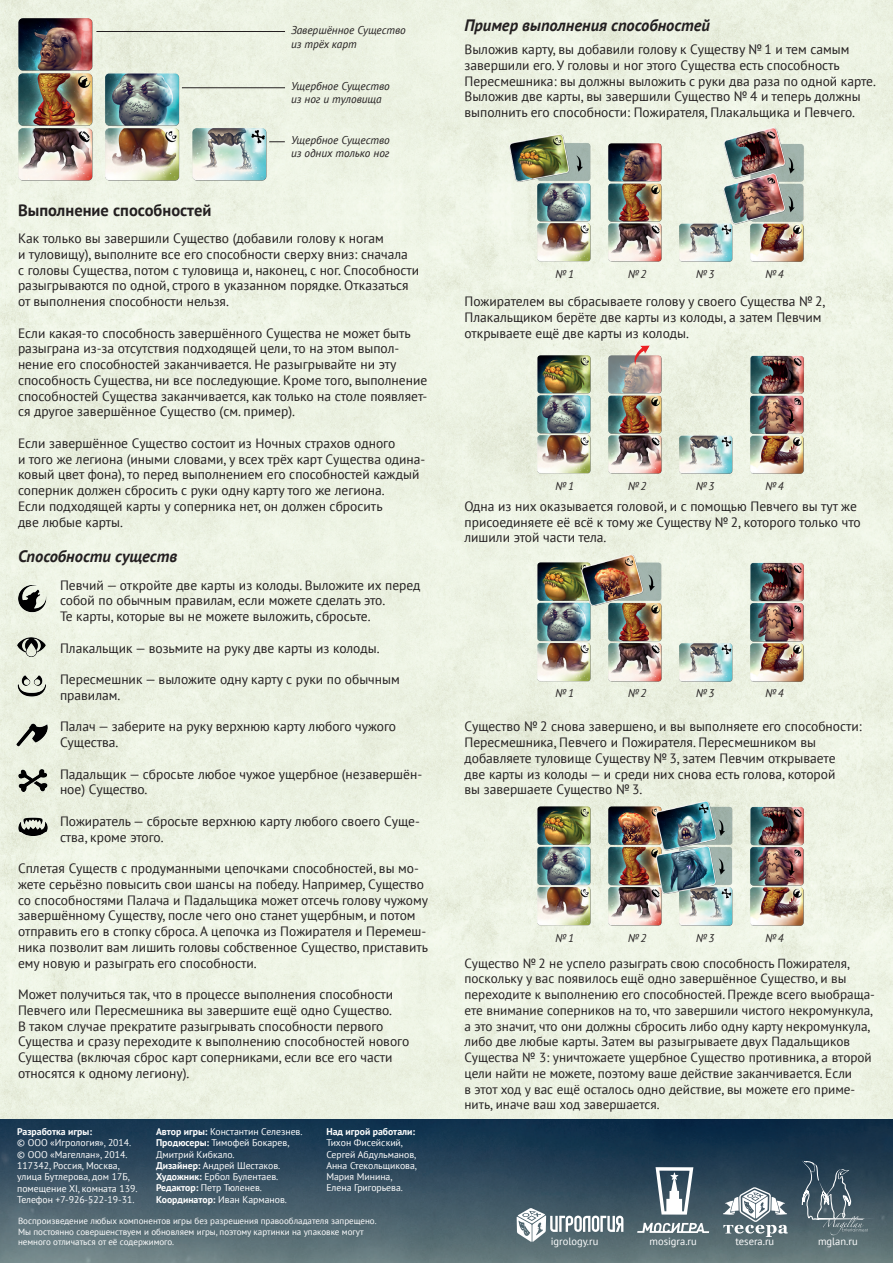
<style>
.page{position:relative;width:893px;height:1263px;background:#fff}
.page>*{position:absolute;margin:0;border:0;box-sizing:border-box;transform-origin:0 0}
.t1{font:italic 700 16.5px "PT Sans";color:#231f20}
.t2{font:700 16.5px "PT Sans";color:#231f20}
.t3{font:13.5px/15.8px "PT Sans";color:#231f20}
.t4{font:13.2px/15.8px "PT Sans";color:#231f20}
.t5{font:italic 11.25px/13.5px "PT Sans";color:#231f20}
.t6{font:10.5px "PT Sans";color:#fff}
.t7{font:9.75px/11.2px "PT Sans";color:#fff}
.t8{font:700 9.75px "PT Sans";color:#fff}
.t9{font:9px/10.5px "PT Sans";color:#fff}
.s1{font-weight:700}
</style>
<div class="page">
<div style="left:0;top:0;width:893px;height:1119px;background:#edf3e4"></div>
<img style="left:105px;top:18px;width:74px;height:163px">
<img style="left:18px;top:18px;width:74px;height:163px">
<img style="left:192px;top:18px;width:74px;height:163px">
<hr style="left:96px;top:31px;width:189px;height:1px;background:#231f20">
<hr style="left:182px;top:87px;width:103px;height:1px;background:#231f20">
<svg style="left:269px;top:141px;width:16px;height:1px"></svg>
<img style="left:510px;top:127px;width:294px;height:135px">
<img style="left:510px;top:339px;width:294px;height:135px">
<img style="left:510px;top:546px;width:294px;height:135px">
<img style="left:510px;top:791px;width:294px;height:134px">
<img style="left:0;top:1119px;width:893px;height:144px">
<svg style="left:517px;top:1208px;width:106px;height:34px"></svg>
<svg style="left:637px;top:1222px;width:72px;height:11px"></svg>
<svg style="left:655px;top:1167px;width:38px;height:47px"></svg>
<svg style="left:723px;top:1187px;width:65px;height:50px"></svg>
<svg style="left:801px;top:1160px;width:73px;height:75px;background:#4b606c"></svg>
<img style="left:17px;top:585px;width:30px;height:250px">
<p class="t5" style="left:291px;top:23px;width:116px">Завершённое Существо из трёх карт</p>
<p class="t5" style="left:291px;top:79px;width:100px">Ущербное Существо из ног и туловища</p>
<p class="t5" style="left:291px;top:133px;width:100px">Ущербное Существо из одних только ног</p>
<p class="t2" style="left:18px;top:199px;width:195px">Выполнение способностей</p>
<p class="t3" style="left:18px;top:230px;width:403px">Как только вы завершили Существо (добавили голову к ногам<br>и туловищу), выполните все его способности сверху вниз: сначала<br>с головы Существа, потом с туловища и, наконец, с ног. Способности разыгрываются по одной, строго в указанном порядке. Отказаться от выполнения способности нельзя.</p>
<p class="t3" style="left:18px;top:325px;width:411px">Если какая-то способность завершённого Существа не может быть разыграна из-за отсутствия подходящей цели, то на этом выпол&shy;нение его способностей заканчивается. Не разыгрывайте ни эту способность Существа, ни все последующие. Кроме того, выполнение способностей Существа заканчивается, как только на столе появляет&shy;ся другое завершённое Существо (см. пример).</p>
<p class="t3" style="left:18px;top:435px;width:409px">Если завершённое Существо состоит из Ночных страхов одного<br>и того же легиона (иными словами, у всех трёх карт Существа одина&shy;ковый цвет фона), то перед выполнением его способностей каждый соперник должен сбросить с руки одну карту того же легиона.<br>Если подходящей карты у соперника нет, он должен сбросить<br>две любые карты.</p>
<p class="t1" style="left:18px;top:545px;width:161px">Способности существ</p>
<p class="t3" style="left:60px;top:577px;width:362px">Певчий — откройте две карты из колоды. Выложите их перед собой по обычным правилам, если можете сделать это.<br>Те карты, которые вы не можете выложить, сбросьте.</p>
<p class="t3" style="left:60px;top:640px;width:321px">Плакальщик — возьмите на руку две карты из колоды.</p>
<p class="t3" style="left:60px;top:671px;width:341px">Пересмешник — выложите одну карту с руки по обычным правилам.</p>
<p class="t3" style="left:60px;top:718px;width:338px">Палач — заберите на руку верхнюю карту любого чужого<br>Существа.</p>
<p class="t3" style="left:60px;top:766px;width:364px">Падальщик — сбросьте любое чужое ущербное (незавершён&shy;ное) Существо.</p>
<p class="t3" style="left:60px;top:813px;width:361px">Пожиратель — сбросьте верхнюю карту любого своего Суще&shy;ства, кроме этого.</p>
<p class="t3" style="left:18px;top:860px;width:412px">Сплетая Существ с продуманными цепочками способностей, вы мо&shy;жете серьёзно повысить свои шансы на победу. Например, Существо со способностями Палача и Падальщика может отсечь голову чужому завершённому Существу, после чего оно станет ущербным, и потом отправить его в стопку сброса. А цепочка из Пожирателя и Перемеш&shy;ника позволит вам лишить головы собственное Существо, приставить ему новую и разыграть его способности.</p>
<p class="t3" style="left:18px;top:986px;width:393px">Может получиться так, что в процессе выполнения способности Певчего или Пересмешника вы завершите ещё одно Существо.<br>В таком случае прекратите разыгрывать способности первого Существа и сразу переходите к выполнению способностей нового Существа (включая сброс карт соперниками, если все его части относятся к одному легиону).</p>
<p class="t7" style="left:156px;top:1126px;width:148px"><span class="s1">Автор игры:</span> Константин Селезнев.<br><span class="s1">Продюсеры:</span> Тимофей Бокарев,<br>Дмитрий Кибкало.<br><span class="s1">Дизайнер:</span> Андрей Шестаков.<br><span class="s1">Художник:</span> Ербол Булентаев.<br><span class="s1">Редактор:</span> Петр Тюленев.<br><span class="s1">Координатор:</span> Иван Карманов.</p>
<p class="t8" style="left:326px;top:1125px;width:90px">Над игрой работали:</p>
<p class="t8" style="left:17px;top:1125px;width:76px">Разработка игры:</p>
<p class="t7" style="left:17px;top:1137px;width:122px">© ООО «Игрология», 2014. © ООО «Магеллан», 2014.<br>117342, Россия, Москва, улица Бутлерова, дом 17Б, помещение XI, комната 139.<br>Телефон +7-926-522-19-31.</p>
<p class="t9" style="left:18px;top:1216px;width:360px">Воспроизведение любых компонентов игры без разрешения правообладателя запрещено.<br>Мы постоянно совершенствуем и обновляем игры, поэтому картинки на упаковке могут немного отличаться от её содержимого.</p>
<p class="t7" style="left:326px;top:1137px;width:92px">Тихон Фисейский,<br>Сергей Абдульманов,<br>Анна Стекольщикова,<br>Мария Минина,<br>Елена Григорьева.</p>
<p class="t1" style="left:464px;top:14px;width:247px">Пример выполнения способностей</p>
<p class="t3" style="left:464px;top:41px;width:413px">Выложив карту, вы добавили голову к Существу № 1 и тем самым завершили его. У головы и ног этого Существа есть способность Пересмешника: вы должны выложить с руки два раза по одной карте.<br>Выложив две карты, вы завершили Существо № 4 и теперь должны выполнить его способности: Пожирателя, Плакальщика и Певчего.</p>
<p class="t5" style="left:556px;top:267px;width:20px">№1</p>
<p class="t5" style="left:628px;top:267px;width:20px">№2</p>
<p class="t5" style="left:696px;top:267px;width:20px">№3</p>
<p class="t5" style="left:766px;top:267px;width:20px">№4</p>
<p class="t3" style="left:464px;top:293px;width:363px">Пожирателем вы сбрасываете голову у своего Существа № 2,<br>Плакальщиком берёте две карты из колоды, а затем Певчим открываете ещё две карты из колоды.</p>
<p class="t5" style="left:556px;top:479px;width:20px">№1</p>
<p class="t5" style="left:628px;top:479px;width:20px">№2</p>
<p class="t5" style="left:696px;top:479px;width:20px">№3</p>
<p class="t5" style="left:766px;top:479px;width:20px">№4</p>
<p class="t3" style="left:464px;top:498px;width:398px">Одна из них оказывается головой, и с помощью Певчего вы тут же присоединяете её всё к тому же Существу № 2, которого только что лишили этой части тела.</p>
<p class="t5" style="left:556px;top:686px;width:20px">№1</p>
<p class="t5" style="left:628px;top:686px;width:20px">№2</p>
<p class="t5" style="left:696px;top:686px;width:20px">№3</p>
<p class="t5" style="left:766px;top:686px;width:20px">№4</p>
<p class="t3" style="left:464px;top:718px;width:399px">Существо № 2 снова завершено, и вы выполняете его способности:<br>Пересмешника, Певчего и Пожирателя. Пересмешником вы добавляете туловище Существу № 3, затем Певчим открываете<br>две карты из колоды — и среди них снова есть голова, которой<br>вы завершаете Существо № 3.</p>
<p class="t5" style="left:556px;top:931px;width:20px">№1</p>
<p class="t5" style="left:628px;top:931px;width:20px">№2</p>
<p class="t5" style="left:696px;top:931px;width:20px">№3</p>
<p class="t5" style="left:766px;top:931px;width:20px">№4</p>
<p class="t4" style="left:464px;top:955px;width:412px">Существо № 2 не успело разыграть свою способность Пожирателя, поскольку у вас появилось ещё одно завершённое Существо, и вы переходите к выполнению его способностей. Прежде всего выобраща&shy;ете внимание соперников на то, что завершили чистого некромункула, а это значит, что они должны сбросить либо одну карту некромункула, либо две любые карты. Затем вы разыгрываете двух Падальщиков Существа № 3: уничтожаете ущербное Существо противника, а второй цели найти не можете, поэтому ваше действие заканчивается. Если<br>в этот ход у вас ещё осталось одно действие, вы можете его приме&shy;нить, иначе ваш ход завершается.</p>
<p class="t6" style="left:551px;top:1234px;width:49px">igrology.ru</p>
<p class="t6" style="left:649px;top:1234px;width:49px">mosigra.ru</p>
<p class="t6" style="left:735px;top:1234px;width:40px">tesera.ru</p>
<p class="t6" style="left:818px;top:1234px;width:41px">mglan.ru</p>
</div>
